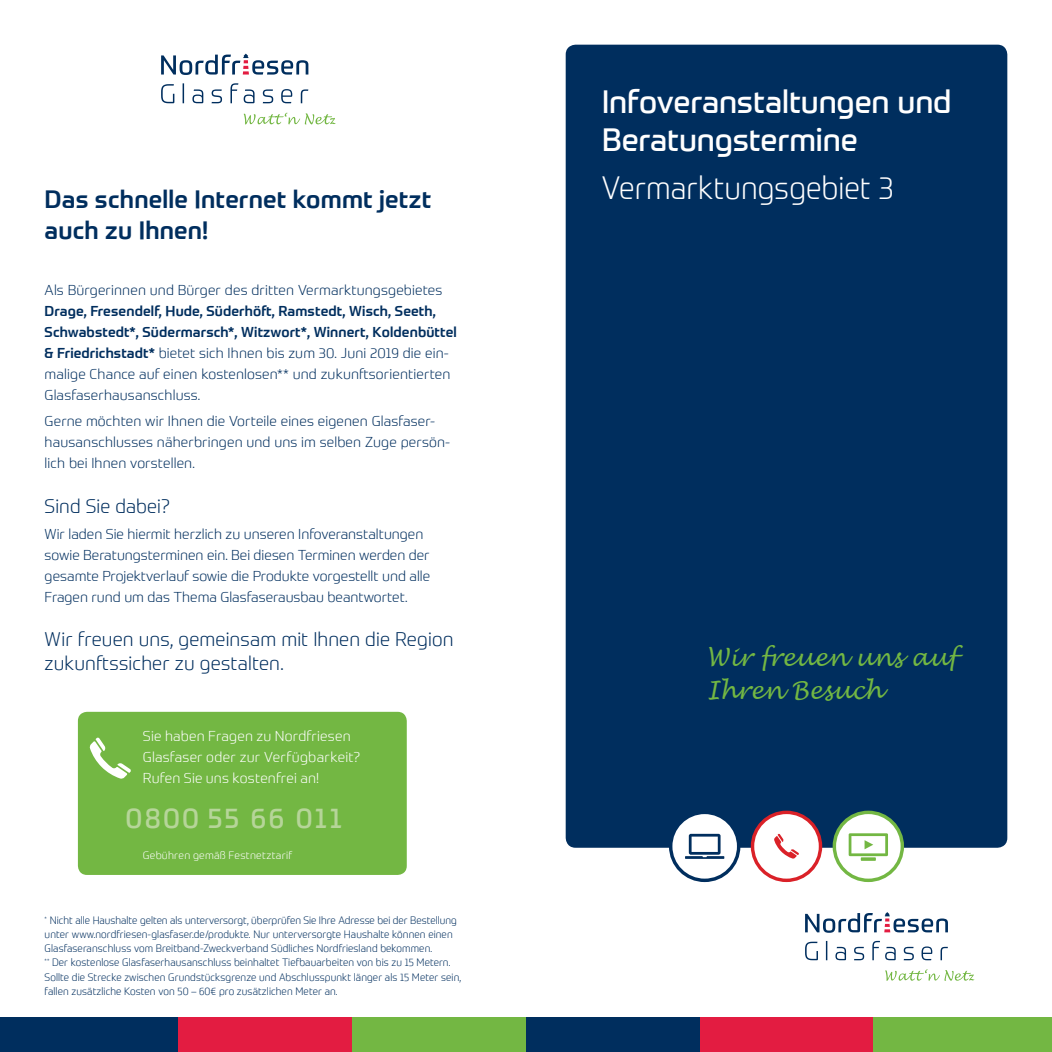
<style>
.page{position:relative;width:1052px;height:1052px;background:#fff}
.page>*{position:absolute;margin:0;border:0;box-sizing:border-box;transform-origin:0 0}
.t1{font:31.5px/37.8px "Prometo";letter-spacing:-.005em;color:#fff}
.t2{font:300 31.5px "Prometo";color:#fff;scale:.93 1}
.t3{font:28px "Prometo";letter-spacing:.08em;color:#b6d599}
.t4{font:500 24.5px/31.5px "Prometo";letter-spacing:.01em;color:#002e5e}
.t5{font:italic 24.5px/33.2px "Lucida Handwriting";letter-spacing:.01em;color:#73b743;scale:.95 1}
.t6{font:300 19.25px/24.5px "Prometo";letter-spacing:.005em;color:#002e5e}
.t7{font:300 14px/21px "Prometo";letter-spacing:.01em;color:#002e5e}
.t8{font:300 14px/21px "Prometo";letter-spacing:.01em;color:#fff}
.t9{font:300 10.5px/14px "Prometo";letter-spacing:.01em;color:#002e5e;scale:.95 1}
.Überschrift{font:300 10.5px "Prometo";letter-spacing:.02em;color:#fff}
.s1{font-weight:500}
</style>
<div class="page">
<div style="left:0;top:1017px;width:179px;height:35px;background:#002e5e"></div>
<div style="left:179px;top:1017px;width:173px;height:35px;background:#e31c41"></div>
<div style="left:352px;top:1017px;width:174px;height:35px;background:#73b743"></div>
<div style="left:566px;top:45px;width:441px;height:802px;background:#002e5e;border-radius:10px"></div>
<svg style="left:885px;top:969px;width:89px;height:11px"></svg>
<svg style="left:805px;top:912px;width:143px;height:20px"></svg>
<svg style="left:826px;top:941px;width:122px;height:19px"></svg>
<svg style="left:805px;top:941px;width:13px;height:19px"></svg>
<svg style="left:669px;top:810px;width:71px;height:72px"></svg>
<div style="left:672px;top:814px;width:65px;height:64px;background:#fff;border-radius:50%"></div>
<svg style="left:685px;top:834px;width:39px;height:25px"></svg>
<svg style="left:751px;top:810px;width:71px;height:72px"></svg>
<div style="left:754px;top:814px;width:65px;height:64px;background:#fff;border-radius:50%"></div>
<svg style="left:774px;top:833px;width:25px;height:26px"></svg>
<svg style="left:832px;top:810px;width:72px;height:72px"></svg>
<div style="left:836px;top:814px;width:64px;height:64px;background:#fff;border-radius:50%"></div>
<svg style="left:861px;top:857px;width:15px;height:4px"></svg>
<svg style="left:848px;top:833px;width:40px;height:23px"></svg>
<div style="left:526px;top:1017px;width:173px;height:35px;background:#002e5e"></div>
<div style="left:699px;top:1017px;width:174px;height:35px;background:#e31c41"></div>
<div style="left:873px;top:1017px;width:179px;height:35px;background:#73b743"></div>
<svg style="left:244px;top:113px;width:92px;height:11px"></svg>
<svg style="left:161px;top:54px;width:147px;height:21px"></svg>
<svg style="left:183px;top:83px;width:125px;height:20px"></svg>
<svg style="left:161px;top:84px;width:13px;height:19px"></svg>
<div style="left:78px;top:712px;width:329px;height:163px;background:#73b743;border-radius:9px"></div>
<svg style="left:89px;top:737px;width:42px;height:42px"></svg>
<p class="t4" style="left:45px;top:183px;width:388px">Das schnelle Internet kommt jetzt auch zu Ihnen!</p>
<p class="t7" style="left:45px;top:280px;width:414px">Als Bürgerinnen und Bürger des dritten Vermarktungsgebietes <span class="s1">Drage, Fresendelf, Hude, Süderhöft, Ramstedt, Wisch, Seeth, Schwabstedt*, Südermarsch*, Witzwort*, Winnert, Koldenbüttel &amp; Friedrichstadt*</span> bietet sich Ihnen bis zum 30. Juni 2019 die ein&shy;malige Chance auf einen kostenlosen** und zukunftsorientierten Glasfaserhausanschluss.</p>
<p class="t7" style="left:45px;top:410px;width:407px">Gerne möchten wir Ihnen die Vorteile eines eigenen Glasfaser&shy;hausanschlusses näherbringen und uns im selben Zuge persön&shy;lich bei Ihnen vorstellen.</p>
<p class="t6" style="left:45px;top:493px;width:127px">Sind Sie dabei?</p>
<p class="t7" style="left:45px;top:523px;width:387px">Wir laden Sie hiermit herzlich zu unseren Infoveranstaltungen sowie Beratungsterminen ein. Bei diesen Terminen werden der gesamte Projektverlauf sowie die Produkte vorgestellt und alle Fragen rund um das Thema Glasfaserausbau beantwortet.</p>
<p class="t6" style="left:45px;top:626px;width:410px">Wir freuen uns, gemeinsam mit Ihnen die Region zukunftssicher zu gestalten.</p>
<p class="t8" style="left:143px;top:725px;width:219px">Sie haben Fragen zu Nordfriesen<br>Glasfaser oder zur Verfügbarkeit?<br>Rufen Sie uns kostenfrei an!</p>
<p class="t3" style="left:125px;top:801px;width:219px">0800 55 66 011</p>
<p class="Überschrift" style="left:143px;top:848px;width:150px">Gebühren gemäß Festnetztarif</p>
<p class="t9" style="left:45px;top:913px;width:440px"><sup>*</sup> Nicht alle Haushalte gelten als unterversorgt, überprüfen Sie Ihre Adresse bei der Bestellung unter www.nordfriesen-glasfaser.de/produkte. Nur unterversorgte Haushalte können einen Glasfaseranschluss vom Breitband-Zweckverband Südliches Nordfriesland bekommen.<br><sup>**</sup> Der kostenlose Glasfaserhausanschluss beinhaltet Tiefbauarbeiten von bis zu 15 Metern.<br>Sollte die Strecke zwischen Grundstücksgrenze und Abschlusspunkt länger als 15 Meter sein, fallen zusätzliche Kosten von 50 – 60€ pro zusätzlichen Meter an.</p>
<p class="t1" style="left:602px;top:83px;width:351px">Infoveranstaltungen und<br>Beratungstermine</p>
<p class="t2" style="left:602px;top:169px;width:315px">Vermarktungsgebiet 3</p>
<p class="t5" style="left:707px;top:641px;width:264px">Wir freuen uns auf<br>Ihren Besuch</p>
</div>
